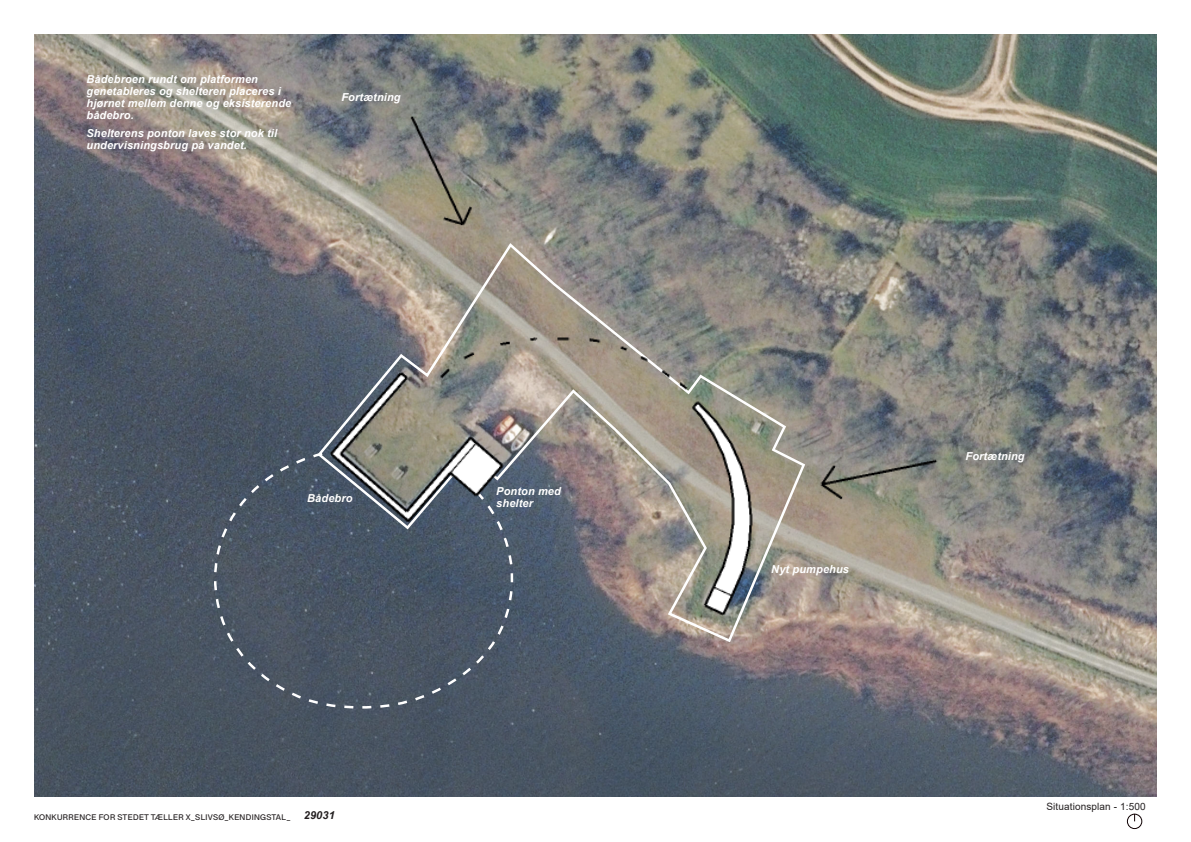
<style>
.page{position:relative;width:1191px;height:842px;background:#fff}
.page>*{position:absolute;margin:0;border:0;box-sizing:border-box;transform-origin:0 0}
.GV_Brødtekst{font:italic 700 11px/12px "Arial";letter-spacing:.01em;color:#fff}
.GV_Brødtekst-2{font:italic 700 11px "Arial";letter-spacing:.01em;color:#231f20}
.t1{font:10px "Arial";letter-spacing:.01em;color:#231f20}
.t2{font:500 8px "Lay Grotesk";letter-spacing:.04em;color:#231f20}
</style>
<div class="page">
<hr style="left:0;top:0;width:1px;height:842px;background:#f0ece8">
<img style="left:34px;top:34px;width:1123px;height:763px">
<svg style="left:208px;top:451px;width:24px;height:259px;background:#4e5966"></svg>
<div style="left:1127px;top:814px;width:15px;height:15px;border:1px solid #0f0003;border-radius:50%"></div>
<img style="left:232px;top:108px;width:706px;height:689px">
<p class="GV_Brødtekst" style="left:86px;top:74px;width:206px">Bådebroen rundt om platformen genetableres og shelteren placeres i hjørnet mellem denne og eksisterende bådebro.</p>
<p class="GV_Brødtekst" style="left:86px;top:127px;width:192px">Shelterens ponton laves stor nok til undervisningsbrug på vandet.</p>
<p class="GV_Brødtekst" style="left:341px;top:91px;width:61px">Fortætning</p>
<p class="GV_Brødtekst" style="left:307px;top:493px;width:47px">Bådebro</p>
<p class="t2" style="left:34px;top:813px;width:258px">KONKURRENCE FOR STEDET TÆLLER X_SLIVSØ_KENDINGSTAL_</p>
<p class="GV_Brødtekst-2" style="left:304px;top:808px;width:33px">29031</p>
<p class="GV_Brødtekst" style="left:496px;top:486px;width:66px">Ponton med shelter</p>
<p class="GV_Brødtekst" style="left:771px;top:563px;width:79px">Nyt pumpehus</p>
<p class="GV_Brødtekst" style="left:965px;top:450px;width:61px">Fortætning</p>
<p class="t1" style="left:1046px;top:799px;width:101px">Situationsplan - 1:500</p>
</div>
